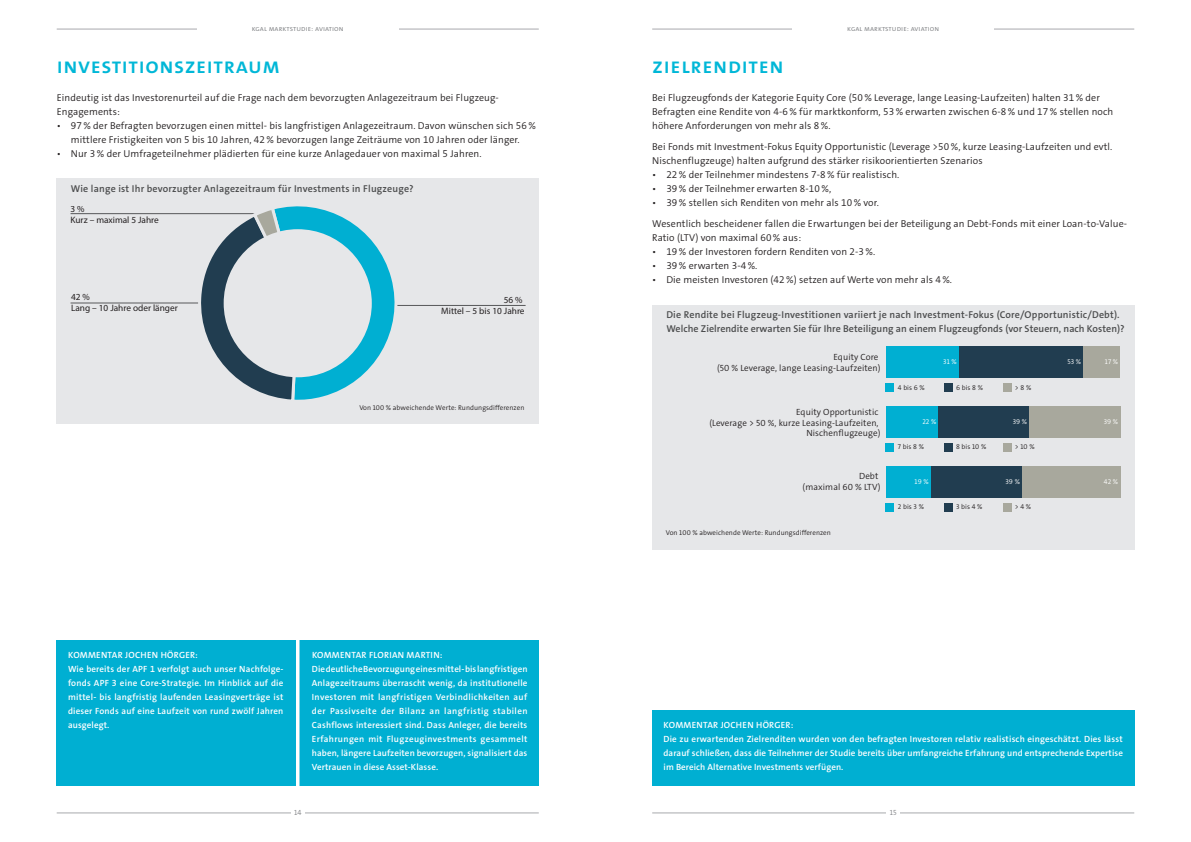
<style>
.page{position:relative;width:1191px;height:842px;background:#fff}
.page>*{position:absolute;margin:0;border:0;box-sizing:border-box;transform-origin:0 0}
.seiten_headline{font:600 22px "KGAL Head The Sans";letter-spacing:.03em;color:#00b7d7}
.seiten_headline-2{font:300 10px/14px "KGAL The Sans";letter-spacing:.01em;color:#231f20}
.KGAL_Copy{font:300 10px/14px "KGAL The Sans";letter-spacing:.01em;color:#231f20;text-align:center}
.diagramm_headline{font:600 10px/14px "KGAL The Sans";letter-spacing:.02em;color:#4b4c4d}
.t1{font:9.3px/11.1px "Myriad Pro";color:#231f20}
.kommentar_text{font:600 9px/14px "KGAL The Sans";letter-spacing:.01em;color:#fff;text-align:justify}
.t2{font:300 9px/10.8px "KGAL The Sans";letter-spacing:.01em;color:#231f20;text-align:right}
.kommentar_text-2{font:600 9px "KGAL The Sans";letter-spacing:.03em;color:#fff}
.t3{font:300 7.5px "KGAL Head The Sans";letter-spacing:.005em;color:#808285}
.t4{font:300 7.5px "KGAL The Sans";color:#808285}
.t5{font:300 7px "KGAL The Sans";letter-spacing:.01em;color:#231f20}
.t6{font:300 7px "KGAL The Sans";letter-spacing:.01em;color:#fff}
</style>
<div class="page">
<hr style="left:57px;top:29px;width:482px;height:1px;background:#a8a9ad">
<hr style="left:652px;top:29px;width:482px;height:1px;background:#a8a9ad">
<div style="left:197px;top:23px;width:201px;height:8px;background:#fff"></div>
<div style="left:792px;top:23px;width:202px;height:8px;background:#fff"></div>
<hr style="left:57px;top:813px;width:482px;height:1px;background:#a8a9ad">
<hr style="left:652px;top:813px;width:482px;height:1px;background:#a8a9ad">
<div style="left:291px;top:809px;width:13px;height:14px;background:#fff"></div>
<div style="left:886px;top:809px;width:14px;height:14px;background:#fff"></div>
<div style="left:57px;top:178px;width:482px;height:45px;background:#e6e7e9"></div>
<div style="left:57px;top:206px;width:482px;height:217px;background:#e6e7e9"></div>
<hr style="left:71px;top:213px;width:195px;height:1px;background:#57585a">
<hr style="left:330px;top:305px;width:195px;height:1px;background:#57585a">
<hr style="left:71px;top:303px;width:195px;height:1px;background:#57585a">
<svg style="left:197px;top:206px;width:201px;height:194px"></svg>
<div style="left:224px;top:229px;width:148px;height:148px;background:#e6e7e9;border-radius:50%"></div>
<div style="left:57px;top:640px;width:482px;height:145px;background:#00afd2"></div>
<hr style="left:296px;top:636px;width:3px;height:152px;background:#fff">
<div style="left:652px;top:305px;width:482px;height:46px;background:#e6e7e9"></div>
<div style="left:652px;top:346px;width:482px;height:203px;background:#e6e7e9"></div>
<div style="left:885px;top:384px;width:9px;height:8px;background:#00afd2"></div>
<div style="left:943px;top:384px;width:9px;height:8px;background:#213d50"></div>
<div style="left:1002px;top:384px;width:9px;height:8px;background:#a8a89d"></div>
<div style="left:885px;top:443px;width:9px;height:9px;background:#00afd2"></div>
<div style="left:943px;top:443px;width:9px;height:9px;background:#213d50"></div>
<div style="left:1002px;top:443px;width:9px;height:9px;background:#a8a89d"></div>
<div style="left:885px;top:503px;width:9px;height:8px;background:#00afd2"></div>
<div style="left:943px;top:503px;width:9px;height:8px;background:#213d50"></div>
<div style="left:1002px;top:503px;width:9px;height:8px;background:#a8a89d"></div>
<div style="left:886px;top:346px;width:73px;height:32px;background:#00afd2"></div>
<div style="left:886px;top:406px;width:52px;height:32px;background:#00afd2"></div>
<div style="left:886px;top:466px;width:45px;height:32px;background:#00afd2"></div>
<div style="left:959px;top:346px;width:124px;height:32px;background:#213d50"></div>
<div style="left:938px;top:406px;width:91px;height:32px;background:#213d50"></div>
<div style="left:931px;top:466px;width:91px;height:32px;background:#213d50"></div>
<div style="left:1083px;top:346px;width:37px;height:32px;background:#a8a89d"></div>
<div style="left:1029px;top:406px;width:91px;height:32px;background:#a8a89d"></div>
<div style="left:1022px;top:466px;width:98px;height:32px;background:#a8a89d"></div>
<div style="left:652px;top:710px;width:482px;height:75px;background:#00afd2"></div>
<p class="t3" style="left:252px;top:24px;width:93px">KGAL Marktstudie: Aviation</p>
<p class="t3" style="left:847px;top:24px;width:93px">KGAL Marktstudie: Aviation</p>
<p class="seiten_headline" style="left:57px;top:53px;width:225px">Investitionszeitraum</p>
<p class="seiten_headline-2" style="left:57px;top:91px;width:444px">Eindeutig ist das Investorenurteil auf die Frage nach dem bevorzugten Anlagezeitraum bei Flugzeug-<br>Engagements:</p>
<p class="KGAL_Copy" style="left:57px;top:119px;width:480px">• 97% der Befragten bevorzugen einen mittel- bis langfristigen Anlagezeitraum. Davon wünschen sich 56% mittlere Fristigkeiten von 5 bis 10 Jahren, 42% bevorzugen lange Zeiträume von 10 Jahren oder länger.</p>
<p class="KGAL_Copy" style="left:57px;top:147px;width:426px">• Nur 3% der Umfrageteilnehmer plädierten für eine kurze Anlagedauer von maximal 5 Jahren.</p>
<p class="diagramm_headline" style="left:71px;top:182px;width:344px">Wie lange ist Ihr bevorzugter Anlagezeitraum für Investments in Flugzeuge?</p>
<p class="t1" style="left:71px;top:203px;width:90px">3 %<br>Kurz – maximal 5 Jahre</p>
<p class="t1" style="left:71px;top:291px;width:108px">42 %<br>Lang – 10 Jahre oder länger</p>
<p class="t1" style="left:441px;top:294px;width:85px;text-align:right">56 %<br>Mittel – 5 bis 10 Jahre</p>
<p class="t5" style="left:359px;top:404px;width:166px">Von 100 % abweichende Werte: Rundungsdifferenzen</p>
<p class="kommentar_text-2" style="left:68px;top:649px;width:131px">KOMMENTAR JOCHEN HÖRGER:</p>
<p class="kommentar_text" style="left:68px;top:662px;width:217px">Wie bereits der APF 1 verfolgt auch unser Nachfolge&shy;fonds APF 3 eine Core-Strategie. Im Hinblick auf die mittel- bis langfristig laufenden Leasingverträge ist dieser Fonds auf eine Laufzeit von rund zwölf Jahren ausgelegt.</p>
<p class="kommentar_text-2" style="left:312px;top:649px;width:132px">KOMMENTAR FLORIAN MARTIN:</p>
<p class="kommentar_text" style="left:312px;top:662px;width:217px">Die deutliche Bevorzugung eines mittel- bis langfristigen Anlagezeitraums überrascht wenig, da institutionelle Investoren mit langfristigen Verbindlichkeiten auf der Passivseite der Bilanz an langfristig stabilen Cashflows interessiert sind. Dass Anleger, die bereits Erfahrungen mit Flugzeuginvestments gesammelt haben, längere Laufzeiten bevorzugen, signalisiert das Vertrauen in diese Asset-Klasse.</p>
<p class="seiten_headline" style="left:652px;top:53px;width:133px">Zielrenditen</p>
<p class="seiten_headline-2" style="left:652px;top:91px;width:462px">Bei Flugzeugfonds der Kategorie Equity Core (50% Leverage, lange Leasing-Laufzeiten) halten 31% der<br>Befragten eine Rendite von 4-6% für marktkonform, 53% erwarten zwischen 6-8% und 17% stellen noch höhere Anforderungen von mehr als 8%.</p>
<p class="seiten_headline-2" style="left:652px;top:140px;width:462px">Bei Fonds mit Investment-Fokus Equity Opportunistic (Leverage &gt;50%, kurze Leasing-Laufzeiten und evtl.<br>Nischenflugzeuge) halten aufgrund des stärker risikoorientierten Szenarios</p>
<p class="seiten_headline-2" style="left:652px;top:168px;width:248px">• 22% der Teilnehmer mindestens 7-8% für realistisch.</p>
<p class="seiten_headline-2" style="left:652px;top:182px;width:180px">• 39% der Teilnehmer erwarten 8-10%,</p>
<p class="seiten_headline-2" style="left:652px;top:196px;width:228px">• 39% stellen sich Renditen von mehr als 10% vor.</p>
<p class="KGAL_Copy" style="left:652px;top:217px;width:476px;text-align:left">Wesentlich bescheidener fallen die Erwartungen bei der Beteiligung an Debt-Fonds mit einer Loan-to-Value-<br>Ratio (LTV) von maximal 60% aus:</p>
<p class="seiten_headline-2" style="left:652px;top:245px;width:224px">• 19% der Investoren fordern Renditen von 2-3%.</p>
<p class="seiten_headline-2" style="left:652px;top:259px;width:107px">• 39% erwarten 3-4%.</p>
<p class="seiten_headline-2" style="left:652px;top:273px;width:301px">• Die meisten Investoren (42%) setzen auf Werte von mehr als 4%.</p>
<p class="diagramm_headline" style="left:666px;top:308px;width:460px">Die Rendite bei Flugzeug-Investitionen variiert je nach Investment-Fokus (Core/Opportunistic/Debt).<br>Welche Zielrendite erwarten Sie für Ihre Beteiligung an einem Flugzeugfonds (vor Steuern, nach Kosten)?</p>
<p class="t2" style="left:717px;top:352px;width:165px">Equity Core<br>(50 % Leverage, lange Leasing-Laufzeiten)</p>
<p class="t6" style="left:943px;top:357px;width:15px">31 %</p>
<p class="t6" style="left:1067px;top:357px;width:15px">53 %</p>
<p class="t6" style="left:1104px;top:357px;width:15px">17 %</p>
<p class="t2" style="left:709px;top:406px;width:172px">Equity Opportunistic<br>(Leverage &gt; 50 %, kurze Leasing-Laufzeiten,<br>Nischenflugzeuge)</p>
<p class="t2" style="left:802px;top:471px;width:79px">Debt<br>(maximal 60 % LTV)</p>
<p class="t5" style="left:666px;top:529px;width:166px">Von 100 % abweichende Werte: Rundungsdifferenzen</p>
<p class="t5" style="left:898px;top:383px;width:28px">4 bis 6 %</p>
<p class="t5" style="left:956px;top:383px;width:28px">6 bis 8 %</p>
<p class="t5" style="left:1015px;top:383px;width:18px">&gt; 8 %</p>
<p class="t6" style="left:922px;top:417px;width:15px">22 %</p>
<p class="t6" style="left:1012px;top:417px;width:16px">39 %</p>
<p class="t6" style="left:1103px;top:417px;width:16px">39 %</p>
<p class="t5" style="left:898px;top:443px;width:28px">7 bis 8 %</p>
<p class="t5" style="left:956px;top:443px;width:32px">8 bis 10 %</p>
<p class="t5" style="left:1015px;top:443px;width:21px">&gt; 10 %</p>
<p class="t6" style="left:914px;top:477px;width:16px">19 %</p>
<p class="t6" style="left:1005px;top:477px;width:16px">39 %</p>
<p class="t6" style="left:1104px;top:477px;width:16px">42 %</p>
<p class="t5" style="left:898px;top:502px;width:28px">2 bis 3 %</p>
<p class="t5" style="left:956px;top:502px;width:28px">3 bis 4 %</p>
<p class="t5" style="left:1015px;top:502px;width:18px">&gt; 4 %</p>
<p class="kommentar_text-2" style="left:663px;top:719px;width:131px">KOMMENTAR JOCHEN HÖRGER:</p>
<p class="kommentar_text" style="left:663px;top:732px;width:461px">Die zu erwartenden Zielrenditen wurden von den befragten Investoren relativ realistisch eingeschätzt. Dies lässt darauf schließen, dass die Teilnehmer der Studie bereits über umfangreiche Erfahrung und entsprechende Expertise im Bereich Alternative Investments verfügen.</p>
<p class="t4" style="left:294px;top:808px;width:9px">14</p>
<p class="t4" style="left:889px;top:808px;width:8px">15</p>
</div>
